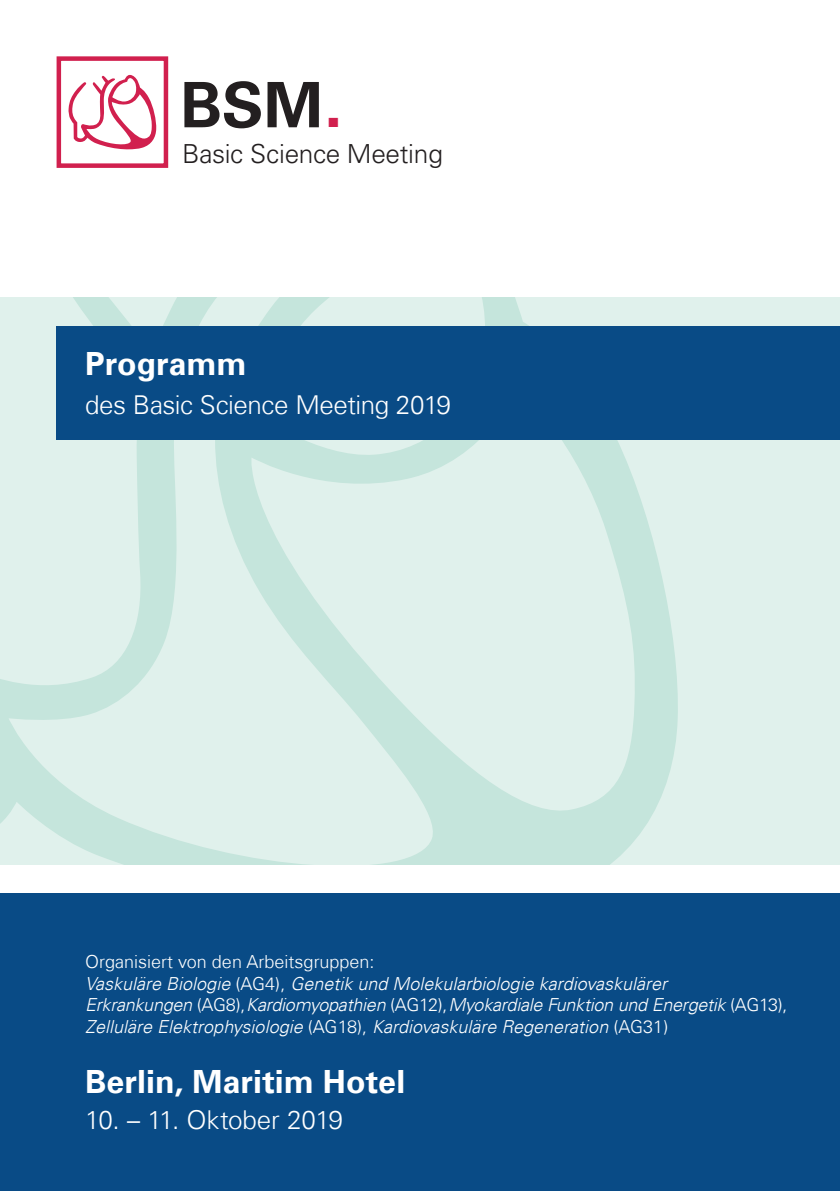
<style>
.page{position:relative;width:840px;height:1191px;background:#fff}
.page>*{position:absolute;margin:0;border:0;box-sizing:border-box;transform-origin:0 0}
.t1{font:700 62.8px "Univers Com 65";color:#231f20}
.t2{font:700 32px "Univers Com 65";color:#fff}
.t3{font:300 26.2px "Univers Com 45";letter-spacing:-.015em;color:#231f20}
.t4{font:300 26px "Univers Com 45";letter-spacing:-.02em;color:#fff}
.t5{font:italic 300 18px/21.6px "Univers Com 45";color:#fff}
.t6{font:13.2px "Zapf Dingbats ITC";color:#d1204e}
.s1{font-style:normal}
</style>
<div class="page">
<div style="left:0;top:298px;width:839px;height:567px;background:#e0f1ec"></div>
<svg style="left:0;top:298px;width:680px;height:567px"></svg>
<div style="left:0;top:893px;width:839px;height:298px;background:#094b86"></div>
<div style="left:57px;top:326px;width:782px;height:113px;background:#094b86"></div>
<svg style="left:68px;top:75px;width:88px;height:75px"></svg>
<div style="left:57px;top:56px;width:111px;height:112px;border:4px solid #d1204e"></div>
<h1 class="t1" style="left:180px;top:68px;width:144px">BSM</h1>
<p class="t6" style="left:328px;top:117px;width:11px">■</p>
<h3 class="t3" style="left:182px;top:138px;width:262px">Basic Science Meeting</h3>
<h2 class="t2" style="left:85px;top:344px;width:163px">Programm</h2>
<h3 class="t4" style="left:85px;top:389px;width:367px">des Basic Science Meeting 2019</h3>
<p class="t5" style="left:85px;top:951px;width:703px"><span class="s1">Organisiert von den Arbeitsgruppen:<br></span>Vaskuläre Biologie <span class="s1">(AG4),</span> Genetik und Molekularbiologie kardiovaskulärer<br>Erkrankungen <span class="s1">(AG8),</span> Kardiomyopathien <span class="s1">(AG12),</span> Myokardiale Funktion und Energetik <span class="s1">(AG13), </span>Zelluläre Elektrophysiologie <span class="s1">(AG18),</span> Kardiovaskuläre Regeneration <span class="s1">(AG31)</span></p>
<h2 class="t2" style="left:85px;top:1062px;width:321px">Berlin, Maritim Hotel</h2>
<h3 class="t4" style="left:85px;top:1104px;width:259px">10. – 11. Oktober 2019</h3>
</div>
